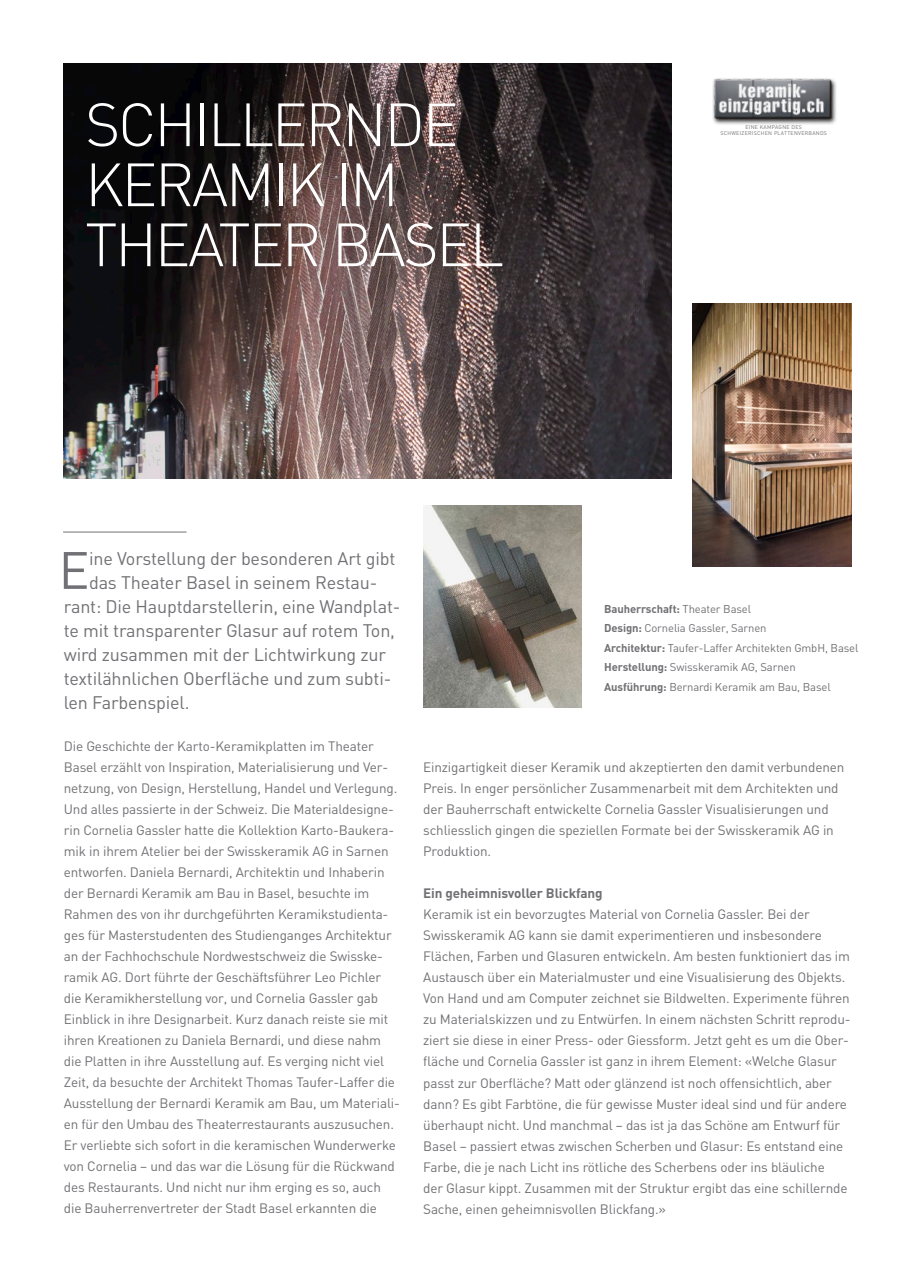
<style>
.page{position:relative;width:915px;height:1276px;background:#fff}
.page>*{position:absolute;margin:0;border:0;box-sizing:border-box;transform-origin:0 0}
.t1{font:300 60px/60px "DIN";letter-spacing:-.04em;color:#fff}
.t2{font:51.75px "DIN";color:#717074}
.t3{font:18px "DIN";letter-spacing:-.01em;color:#717074}
.t4{font:13.5px/21px "DIN";letter-spacing:-.01em;color:#717074}
.t5{font:700 13.5px "DIN";letter-spacing:-.01em;color:#717074}
.t6{font:11.25px/19.5px "DIN";letter-spacing:-.01em;color:#717074}
.t7{font:5.4px "DIN";letter-spacing:.05em;color:#717074}
.s1{font-weight:700}
</style>
<div class="page">
<img style="left:63px;top:64px;width:608px;height:415px">
<svg style="left:713px;top:81px;width:123px;height:44px"></svg>
<img style="left:712px;top:78px;width:122px;height:43px">
<hr style="left:63px;top:531px;width:123px;height:1px;background:#717074">
<img style="left:692px;top:303px;width:158px;height:263px">
<img style="left:423px;top:505px;width:158px;height:202px">
<h1 class="t1" style="left:85px;top:94px;width:375px">SCHILLERNDE</h1>
<h1 class="t1" style="left:85px;top:154px;width:420px">KERAMIK IM<br>THEATER BASEL</h1>
<p class="t7" style="left:745px;top:123px;width:58px">EINE KAMPAGNE DES</p>
<p class="t7" style="left:720px;top:130px;width:108px">SCHWEIZERISCHEN PLATTENVERBANDS</p>
<h2 class="t2" style="left:58px;top:538px;width:33px">E</h2>
<h3 class="t3" style="left:89px;top:547px;width:308px">ine Vorstellung der besonderen Art gibt</h3>
<h3 class="t3" style="left:89px;top:571px;width:290px">das Theater Basel in seinem Restau-</h3>
<h3 class="t3" style="left:64px;top:595px;width:338px">rant: Die Hauptdarstellerin, eine Wandplat-</h3>
<h3 class="t3" style="left:64px;top:619px;width:332px">te mit transparenter Glasur auf rotem Ton,</h3>
<h3 class="t3" style="left:64px;top:643px;width:324px">wird zusammen mit der Lichtwirkung zur</h3>
<h3 class="t3" style="left:64px;top:667px;width:329px">textilähnlichen Oberfläche und zum subti-</h3>
<h3 class="t3" style="left:64px;top:691px;width:127px">len Farbenspiel.</h3>
<p class="t4" style="left:64px;top:735px;width:337px">Die Geschichte der Karto-Keramikplatten im Theater Basel erzählt von Inspiration, Materialisierung und Ver&shy;netzung, von Design, Herstellung, Handel und Verlegung.<br>Und alles passierte in der Schweiz. Die Materialdesigne&shy;rin Cornelia Gassler hatte die Kollektion Karto-Baukera&shy;mik in ihrem Atelier bei der Swisskeramik AG in Sarnen entworfen. Daniela Bernardi, Architektin und Inhaberin der Bernardi Keramik am Bau in Basel, besuchte im Rahmen des von ihr durchgeführten Keramikstudienta&shy;ges für Masterstudenten des Studienganges Architektur an der Fachhochschule Nordwestschweiz die Swisske&shy;ramik AG. Dort führte der Geschäftsführer Leo Pichler die Keramikherstellung vor, und Cornelia Gassler gab Einblick in ihre Designarbeit. Kurz danach reiste sie mit ihren Kreationen zu Daniela Bernardi, und diese nahm die Platten in ihre Ausstellung auf. Es verging nicht viel Zeit, da besuchte der Architekt Thomas Taufer-Laffer die Ausstellung der Bernardi Keramik am Bau, um Materiali&shy;en für den Umbau des Theaterrestaurants auszusuchen.<br>Er verliebte sich sofort in die keramischen Wunderwerke von Cornelia – und das war die Lösung für die Rückwand des Restaurants. Und nicht nur ihm erging es so, auch die Bauherrenvertreter der Stadt Basel erkannten die</p>
<p class="t6" style="left:604px;top:599px;width:256px"><span class="s1">Bauherrschaft:</span> Theater Basel<br><span class="s1">Design:</span> Cornelia Gassler, Sarnen<br><span class="s1">Architektur:</span> Taufer-Laffer Architekten GmbH, Basel <span class="s1">Herstellung:</span> Swisskeramik AG, Sarnen <span class="s1">Ausführung:</span> Bernardi Keramik am Bau, Basel</p>
<p class="t4" style="left:423px;top:756px;width:422px">Einzigartigkeit dieser Keramik und akzeptierten den damit verbundenen Preis. In enger persönlicher Zusammenarbeit mit dem Architekten und der Bauherrschaft entwickelte Cornelia Gassler Visualisierungen und schliesslich gingen die speziellen Formate bei der Swisskeramik AG in Produktion.</p>
<p class="t5" style="left:423px;top:884px;width:181px">Ein geheimnisvoller Blickfang</p>
<p class="t4" style="left:423px;top:903px;width:428px">Keramik ist ein bevorzugtes Material von Cornelia Gassler. Bei der Swisskeramik AG kann sie damit experimentieren und insbesondere Flächen, Farben und Glasuren entwickeln. Am besten funktioniert das im Austausch über ein Materialmuster und eine Visualisierung des Objekts.<br>Von Hand und am Computer zeichnet sie Bildwelten. Experimente führen zu Materialskizzen und zu Entwürfen. In einem nächsten Schritt reprodu&shy;ziert sie diese in einer Press- oder Giessform. Jetzt geht es um die Ober&shy;fläche und Cornelia Gassler ist ganz in ihrem Element: «Welche Glasur passt zur Oberfläche? Matt oder glänzend ist noch offensichtlich, aber dann? Es gibt Farbtöne, die für gewisse Muster ideal sind und für andere überhaupt nicht. Und manchmal – das ist ja das Schöne am Entwurf für Basel – passiert etwas zwischen Scherben und Glasur: Es entstand eine Farbe, die je nach Licht ins rötliche des Scherbens oder ins bläuliche<br>der Glasur kippt. Zusammen mit der Struktur ergibt das eine schillernde Sache, einen geheimnisvollen Blickfang.»</p>
</div>
